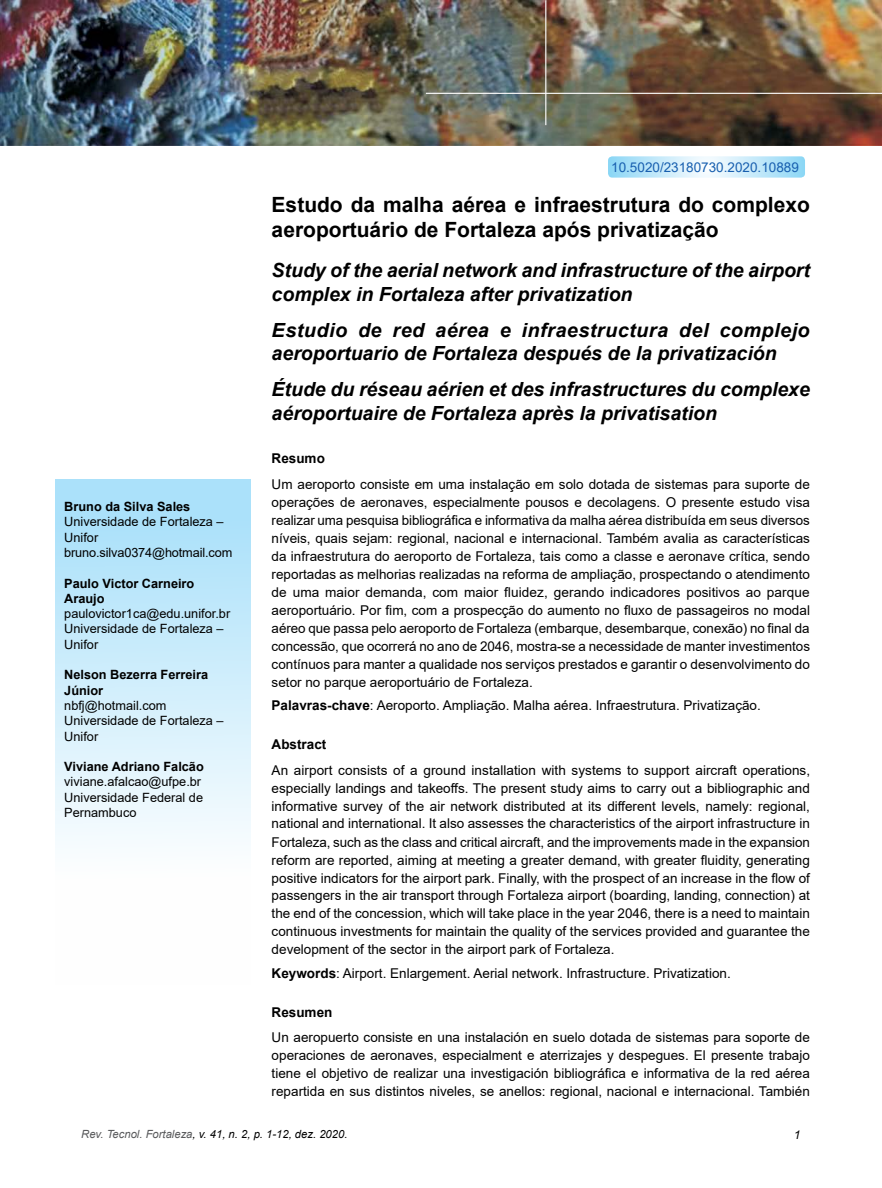
<style>
.page{position:relative;width:882px;height:1188px;background:#fff}
.page>*{position:absolute;margin:0;border:0;box-sizing:border-box;transform-origin:0 0}
.t1{font:700 21px/25.2px "Arial";color:#000}
.t2{font:italic 700 19.5px/23.4px "Arial";color:#000}
.t3{font:13.5px/18px "Arial";color:#000;text-align:justify}
.t4{font:13.5px "Arial";color:#185faf}
.t5{font:700 13.5px "Arial";color:#000}
.t6{font:12.75px/15.3px "Arial";color:#000}
.t7{font:700 12.75px/15.3px "Arial";color:#000}
.t8{font:italic 12px "Arial";color:#000}
.t9{font:italic 11.25px "Arial";color:#000}
.s1{font-weight:700}
.s2{color:#58595b}
</style>
<div class="page">
<div style="left:55px;top:479px;width:196px;height:506px;background:linear-gradient(to bottom,#a7dffa,#fff)"></div>
<img style="left:0;top:0;width:882px;height:146px">
<svg style="left:608px;top:156px;width:197px;height:22px;background:#c5eaf9"></svg>
<hr style="left:545px;top:0;width:1px;height:125px;background:#fff">
<hr style="left:426px;top:93px;width:456px;height:1px;background:#fff">
<p class="t7" style="left:64px;top:499px;width:128px">Bruno da Silva Sales</p>
<p class="t6" style="left:64px;top:514px;width:170px">Universidade de Fortaleza –<br>Unifor bruno.silva0374@hotmail.com</p>
<p class="t7" style="left:64px;top:576px;width:132px">Paulo Victor Carneiro<br>Araujo</p>
<p class="t6" style="left:64px;top:606px;width:168px">paulovictor1ca@edu.unifor.br<br>Universidade de Fortaleza –<br>Unifor</p>
<p class="t7" style="left:64px;top:667px;width:145px">Nelson Bezerra Ferreira<br>Júnior</p>
<p class="t6" style="left:64px;top:698px;width:161px">nbfj@hotmail.com<br>Universidade de Fortaleza –<br>Unifor</p>
<p class="t7" style="left:64px;top:759px;width:141px">Viviane Adriano Falcão</p>
<p class="t6" style="left:64px;top:774px;width:140px">viviane.afalcao@ufpe.br<br>Universidade Federal de<br>Pernambuco</p>
<p class="t4" style="left:611px;top:158px;width:189px">10.5020/23180730.2020.10889</p>
<h1 class="t1" style="left:272px;top:192px;width:540px">Estudo da malha aérea e infraestrutura do complexo aeroportuário de Fortaleza após privatização</h1>
<h2 class="t2" style="left:272px;top:259px;width:540px">Study of the aerial network and infrastructure of the airport complex in Fortaleza after privatization</h2>
<h2 class="t2" style="left:272px;top:319px;width:540px">Estudio de red aérea e infraestructura del complejo aeroportuario de Fortaleza después de la privatización</h2>
<h2 class="t2" style="left:272px;top:378px;width:540px">Étude du réseau aérien et des infrastructures du complexe aéroportuaire de Fortaleza après la privatisation</h2>
<p class="t5" style="left:272px;top:449px;width:55px">Resumo</p>
<p class="t3" style="left:272px;top:475px;width:540px">Um aeroporto consiste em uma instalação em solo dotada de sistemas para suporte de operações de aeronaves, especialmente pousos e decolagens. O presente estudo visa realizar uma pesquisa bibliográfica e informativa da malha aérea distribuída em seus diversos níveis, quais sejam: regional, nacional e internacional. Também avalia as características da infraestrutura do aeroporto de Fortaleza, tais como a classe e aeronave crítica, sendo reportadas as melhorias realizadas na reforma de ampliação, prospectando o atendimento de uma maior demanda, com maior fluidez, gerando indicadores positivos ao parque aeroportuário. Por fim, com a prospecção do aumento no fluxo de passageiros no modal aéreo que passa pelo aeroporto de Fortaleza (embarque, desembarque, conexão) no final da concessão, que ocorrerá no ano de 2046, mostra-se a necessidade de manter investimentos contínuos para manter a qualidade nos serviços prestados e garantir o desenvolvimento do setor no parque aeroportuário de Fortaleza.</p>
<p class="t3" style="left:272px;top:696px;width:491px"><span class="s1">Palavras-chave</span>: Aeroporto. Ampliação. Malha aérea. Infraestrutura. Privatização.</p>
<p class="t5" style="left:272px;top:735px;width:56px">Abstract</p>
<p class="t3" style="left:272px;top:761px;width:540px">An airport consists of a ground installation with systems to support aircraft operations, especially landings and takeoffs. The present study aims to carry out a bibliographic and informative survey of the air network distributed at its different levels, namely: regional, national and international. It also assesses the characteristics of the airport infrastructure in Fortaleza, such as the class and critical aircraft, and the improvements made in the expansion reform are reported, aiming at meeting a greater demand, with greater fluidity, generating positive indicators for the airport park. Finally, with the prospect of an increase in the flow of passengers in the air transport through Fortaleza airport (boarding, landing, connection) at the end of the concession, which will take place in the year 2046, there is a need to maintain continuous investments for maintain the quality of the services provided and guarantee the development of the sector in the airport park of Fortaleza.</p>
<p class="t3" style="left:272px;top:964px;width:461px"><span class="s1">Keywords</span>: Airport. Enlargement. Aerial network. Infrastructure. Privatization.</p>
<p class="t5" style="left:272px;top:1003px;width:62px">Resumen</p>
<p class="t3" style="left:272px;top:1029px;width:540px">Un aeropuerto consiste en una instalación en suelo dotada de sistemas para soporte de operaciones de aeronaves, especialment e aterrizajes y despegues. El presente trabajo tiene el objetivo de realizar una investigación bibliográfica e informativa de la red aérea repartida en sus distintos niveles, se anellos: regional, nacional e internacional. También</p>
<p class="t9" style="left:81px;top:1127px;width:268px"><span class="s2">Rev. Tecnol. Fortaleza</span>, v. 41, n. 2, p. 1-12, dez. 2020.</p>
<p class="t8" style="left:794px;top:1127px;width:8px">1</p>
</div>
